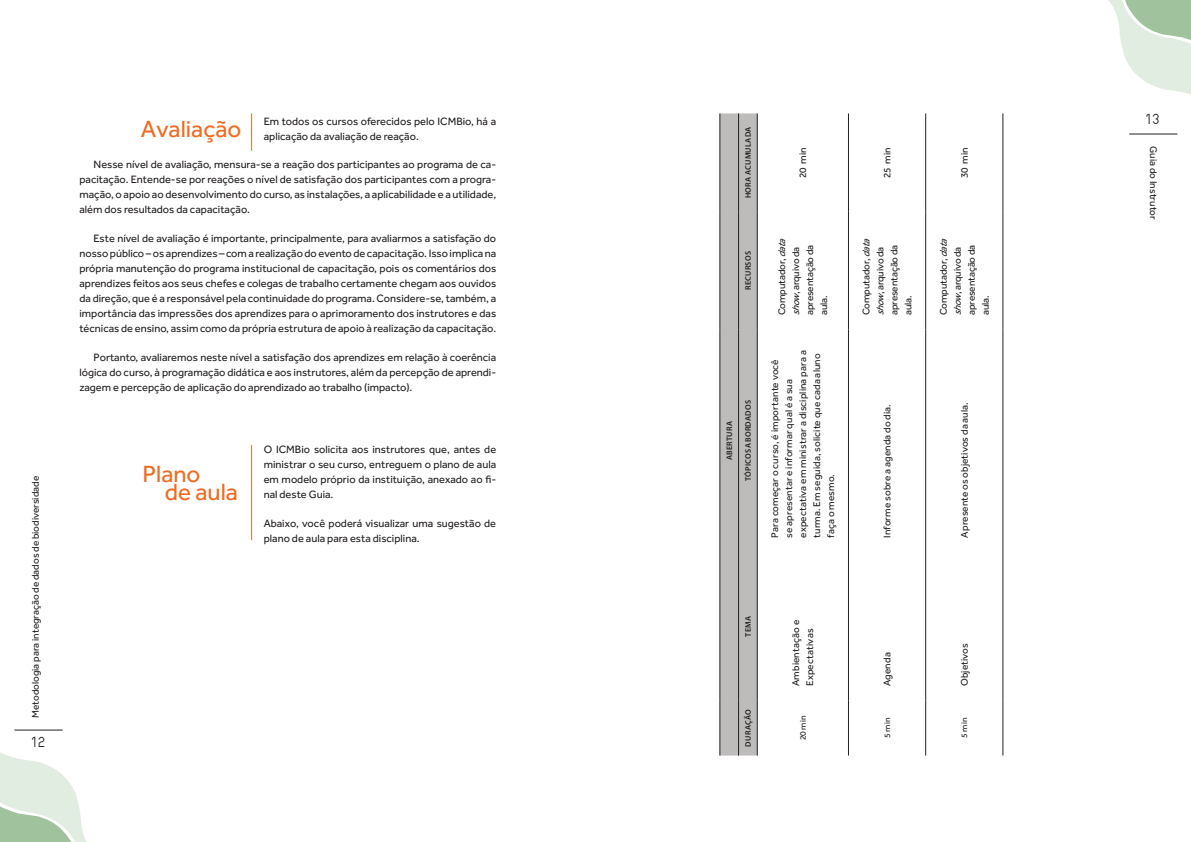
<style>
.page{position:relative;width:1191px;height:842px;background:#fff}
.page>*{position:absolute;margin:0;border:0;box-sizing:border-box;transform-origin:0 0}
.Sub_1{font:24.3px "Effra";color:#ef6b22}
.TITULO{font:24.3px "Effra";color:#ef6b22}
.t1{font:12px "Albertino";color:#231f20}
.corpo_texto{font:11px/15px "Effra";color:#231f20;text-align:justify}
.corpo_texto_sem_ende{font:11px/15px "Effra";color:#231f20}
.Tabela_Texto{font:10px/14px "Effra";color:#231f20}
.Tabela_Subtitulo2{font:8.5px "Effra";letter-spacing:.015em;color:#231f20}
.Sub_1_tabela{font:600 8px "Myriad Pro";letter-spacing:.03em;color:#231f20}
.s1{font-style:italic}
</style>
<div class="page">
<hr style="left:1129px;top:134px;width:48px;height:1px;background:#231f20">
<svg style="left:1108px;top:0;width:83px;height:95px"></svg>
<svg style="left:0;top:730px;width:86px;height:112px"></svg>
<hr style="left:251px;top:113px;width:1px;height:38px;background:#ef6b22">
<hr style="left:251px;top:445px;width:1px;height:95px;background:#ef6b22">
<svg style="left:720px;top:113px;width:37px;height:642px;background:#bab7b7"></svg>
<hr style="left:738px;top:700px;width:1px;height:55px;background:#231f20">
<hr style="left:738px;top:552px;width:1px;height:148px;background:#231f20">
<hr style="left:738px;top:329px;width:1px;height:223px;background:#231f20">
<hr style="left:738px;top:212px;width:1px;height:117px;background:#231f20">
<hr style="left:738px;top:113px;width:1px;height:99px;background:#231f20">
<hr style="left:757px;top:700px;width:1px;height:55px;background:#231f20">
<hr style="left:757px;top:552px;width:1px;height:148px;background:#231f20">
<hr style="left:757px;top:329px;width:1px;height:223px;background:#231f20">
<hr style="left:757px;top:212px;width:1px;height:117px;background:#231f20">
<hr style="left:757px;top:113px;width:1px;height:99px;background:#231f20">
<hr style="left:848px;top:700px;width:1px;height:55px;background:#231f20">
<hr style="left:848px;top:552px;width:1px;height:148px;background:#231f20">
<hr style="left:848px;top:329px;width:1px;height:223px;background:#231f20">
<hr style="left:848px;top:212px;width:1px;height:117px;background:#231f20">
<hr style="left:848px;top:113px;width:1px;height:99px;background:#231f20">
<hr style="left:925px;top:700px;width:1px;height:55px;background:#231f20">
<hr style="left:925px;top:552px;width:1px;height:148px;background:#231f20">
<hr style="left:925px;top:329px;width:1px;height:223px;background:#231f20">
<hr style="left:925px;top:212px;width:1px;height:117px;background:#231f20">
<hr style="left:925px;top:113px;width:1px;height:99px;background:#231f20">
<hr style="left:1002px;top:700px;width:1px;height:55px;background:#231f20">
<hr style="left:1002px;top:552px;width:1px;height:148px;background:#231f20">
<hr style="left:1002px;top:329px;width:1px;height:223px;background:#231f20">
<hr style="left:1002px;top:212px;width:1px;height:117px;background:#231f20">
<hr style="left:1002px;top:113px;width:1px;height:99px;background:#231f20">
<hr style="left:719px;top:700px;width:1px;height:55px;background:#231f20">
<hr style="left:719px;top:552px;width:1px;height:148px;background:#231f20">
<hr style="left:719px;top:329px;width:1px;height:223px;background:#231f20">
<hr style="left:719px;top:212px;width:1px;height:117px;background:#231f20">
<hr style="left:719px;top:113px;width:1px;height:99px;background:#231f20">
<p class="Tabela_Texto" style="left:28px;top:718px;width:243px;rotate:-90deg">Metodologia para integração de dados de biodiversidade</p>
<p class="t1" style="left:32px;top:737px;width:15px">12</p>
<p class="TITULO" style="left:141px;top:115px;width:102px">Avaliação</p>
<p class="corpo_texto_sem_ende" style="left:264px;top:114px;width:234px">Em todos os cursos oferecidos pelo ICMBio, há a aplicação da avaliação de reação.</p>
<p class="corpo_texto" style="left:79px;top:157px;width:418px;text-indent:14px">Nesse nível de avaliação, mensura-se a reação dos participantes ao programa de ca&shy;pacitação. Entende-se por reações o nível de satisfação dos participantes com a progra&shy;mação, o apoio ao desenvolvimento do curso, as instalações, a aplicabilidade e a utilidade, além dos resultados da capacitação.</p>
<p class="corpo_texto" style="left:79px;top:231px;width:418px;text-indent:14px">Este nível de avaliação é importante, principalmente, para avaliarmos a satisfação do nosso público – os aprendizes – com a realização do evento de capacitação. Isso implica na própria manutenção do programa institucional de capacitação, pois os comentários dos aprendizes feitos aos seus chefes e colegas de trabalho certamente chegam aos ouvidos da direção, que é a responsável pela continuidade do programa. Considere-se, também, a importância das impressões dos aprendizes para o aprimoramento dos instrutores e das técnicas de ensino, assim como da própria estrutura de apoio à realização da capacitação.</p>
<p class="corpo_texto" style="left:79px;top:350px;width:418px;text-indent:14px">Portanto, avaliaremos neste nível a satisfação dos aprendizes em relação à coerência lógica do curso, à programação didática e aos instrutores, além da percepção de aprendi&shy;zagem e percepção de aplicação do aprendizado ao trabalho (impacto).</p>
<p class="Sub_1" style="left:142px;top:459px;width:60px">Plano</p>
<p class="Sub_1" style="left:165px;top:477px;width:75px">de aula</p>
<p class="corpo_texto_sem_ende" style="left:264px;top:441px;width:234px;text-align:justify">O ICMBio solicita aos instrutores que, antes de ministrar o seu curso, entreguem o plano de aula em modelo próprio da instituição, anexado ao fi&shy;nal deste Guia.</p>
<p class="corpo_texto_sem_ende" style="left:264px;top:515px;width:234px">Abaixo, você poderá visualizar uma sugestão de plano de aula para esta disciplina.</p>
<p class="Sub_1_tabela" style="left:743px;top:198px;width:73px;rotate:-90deg">HORA ACUMULADA</p>
<p class="Sub_1_tabela" style="left:743px;top:290px;width:40px;rotate:-90deg">RECURSOS</p>
<p class="Sub_1_tabela" style="left:724px;top:460px;width:41px;rotate:-90deg">ABERTURA</p>
<p class="Sub_1_tabela" style="left:743px;top:481px;width:83px;rotate:-90deg">TÓPICOS ABORDADOS</p>
<p class="Tabela_Texto" style="left:796px;top:178px;width:32px;rotate:-90deg">20 min</p>
<p class="Tabela_Texto" style="left:775px;top:315px;width:80px;rotate:-90deg">Computador, <span class="s1">data show</span>, arquivo da apresentação da aula.</p>
<p class="Tabela_Texto" style="left:768px;top:538px;width:189px;rotate:-90deg">Para começar o curso, é importante você se apresentar e informar qual é a sua expectativa em ministrar a disciplina para a turma. Em seguida, solicite que cada aluno faça o mesmo.</p>
<p class="Tabela_Texto" style="left:880px;top:178px;width:32px;rotate:-90deg">25 min</p>
<p class="Tabela_Texto" style="left:859px;top:315px;width:80px;rotate:-90deg">Computador, <span class="s1">data show</span>, arquivo da apresentação da aula.</p>
<p class="Tabela_Texto" style="left:880px;top:538px;width:135px;rotate:-90deg">Informe sobre a agenda do dia.</p>
<p class="Tabela_Texto" style="left:957px;top:178px;width:32px;rotate:-90deg">30 min</p>
<p class="Tabela_Texto" style="left:936px;top:315px;width:80px;rotate:-90deg">Computador, <span class="s1">data show</span>, arquivo da apresentação da aula.</p>
<p class="Tabela_Texto" style="left:957px;top:538px;width:137px;rotate:-90deg">Apresente os objetivos da aula.</p>
<p class="Sub_1_tabela" style="left:743px;top:636px;width:22px;rotate:-90deg">TEMA</p>
<p class="Sub_1_tabela" style="left:743px;top:746px;width:39px;rotate:-90deg">DURAÇÃO</p>
<p class="Tabela_Texto" style="left:789px;top:686px;width:68px;rotate:-90deg">Ambientação e<br>Expectativas</p>
<p class="Tabela_Subtitulo2" style="left:798px;top:740px;width:26px;rotate:-90deg">20 min</p>
<p class="Tabela_Texto" style="left:880px;top:686px;width:35px;rotate:-90deg">Agenda</p>
<p class="Tabela_Subtitulo2" style="left:882px;top:738px;width:22px;rotate:-90deg">5 min</p>
<p class="Tabela_Texto" style="left:957px;top:686px;width:44px;rotate:-90deg">Objetivos</p>
<p class="Tabela_Subtitulo2" style="left:959px;top:738px;width:22px;rotate:-90deg">5 min</p>
<p class="t1" style="left:1146px;top:113px;width:15px">13</p>
<p class="Tabela_Texto" style="left:1160px;top:146px;width:75px;rotate:90deg">Guia do Instrutor</p>
</div>
